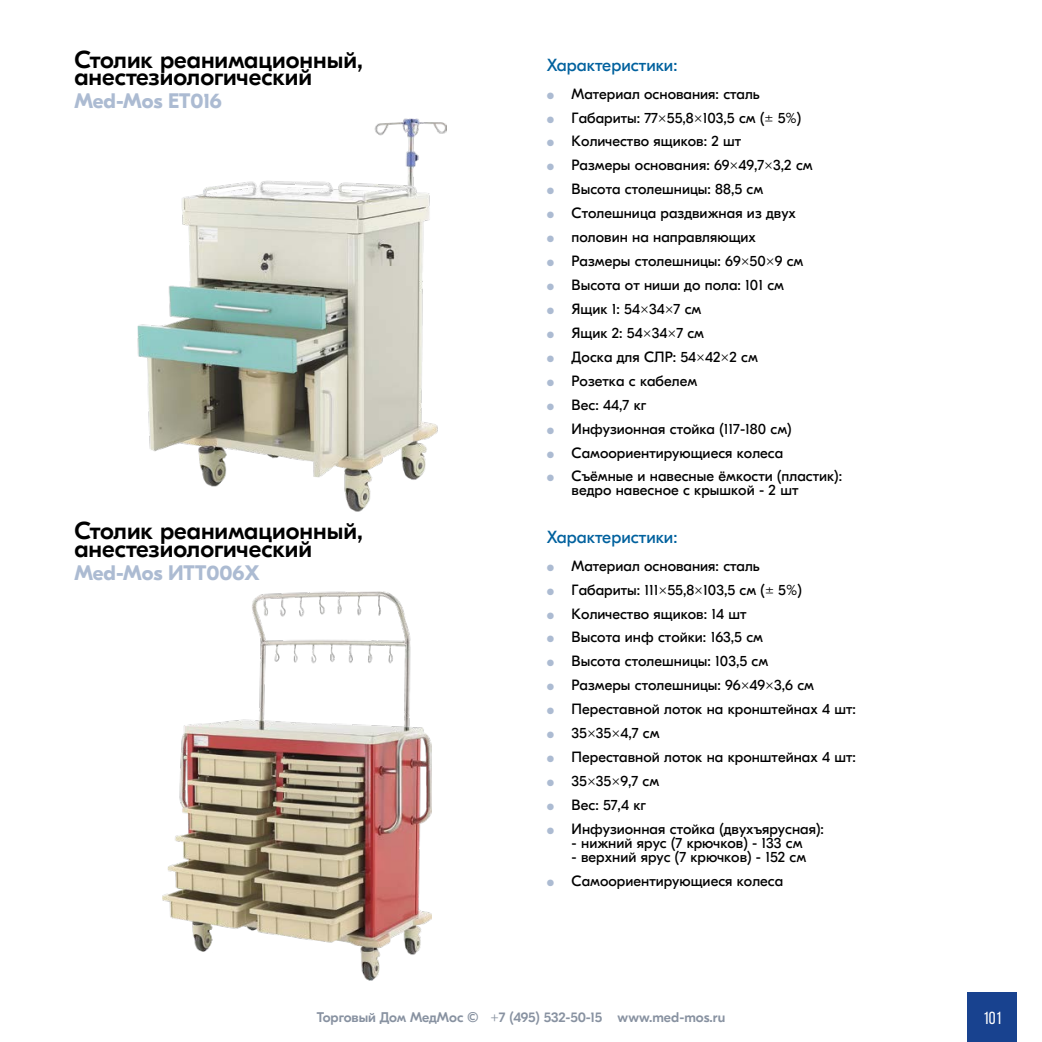
<style>
.page{position:relative;width:1042px;height:1042px;background:#fff}
.page>*{position:absolute;margin:0;border:0;box-sizing:border-box;transform-origin:0 0}
.t1{font:500 24.5px/17.5px "GT Eesti Pro Display";color:#000}
.t2{font:700 21px "GT Eesti Pro Display";color:#acbbd2}
.t3{font:17.5px "GT Eesti Pro Display";color:#00619e}
.t4{font:17.5px "Bebas Neue";color:#fff}
.t5{font:14.88px/24px "GT Eesti Pro Display";color:#000}
.t6{font:500 14px "GT Eesti Pro Display";letter-spacing:-.005em;color:#8892a1}
.s1{font-weight:300;font-size:8.92px;color:#acbbd2}
</style>
<div class="page">
<div style="left:967px;top:992px;width:50px;height:50px;background:#18428f"></div>
<img style="left:137px;top:118px;width:310px;height:394px">
<img style="left:163px;top:592px;width:269px;height:389px">
<h1 class="t1" style="left:74px;top:52px;width:290px">Столик реанимационный, анестезиологический</h1>
<h2 class="t2" style="left:74px;top:90px;width:149px">Med-Mos ЕТ016</h2>
<p class="t3" style="left:547px;top:56px;width:132px">Характеристики:</p>
<p class="t5" style="left:547px;top:82px;width:297px"><span class="s1">А</span> Материал основания: сталь<br><span class="s1">А</span> Габариты: 77×55,8×103,5 см (± 5%)<br><span class="s1">А</span> Количество ящиков: 2 шт<br><span class="s1">А</span> Размеры основания: 69×49,7×3,2 см<br><span class="s1">А</span> Высота столешницы: 88,5 см<br><span class="s1">А</span> Столешница раздвижная из двух<br><span class="s1">А</span> половин на направляющих<br><span class="s1">А</span> Размеры столешницы: 69×50×9 см<br><span class="s1">А</span> Высота от ниши до пола: 101 см<br><span class="s1">А</span> Ящик 1: 54×34×7 см<br><span class="s1">А</span> Ящик 2: 54×34×7 см<br><span class="s1">А</span> Доска для СЛР: 54×42×2 см<br><span class="s1">А</span> Розетка с кабелем<br><span class="s1">А</span> Вес: 44,7 кг<br><span class="s1">А</span> Инфузионная стойка (117-180 см)<br><span class="s1">А</span> Самоориентирующиеся колеса<br><span class="s1">А</span> Съёмные и навесные ёмкости (пластик):</p>
<p class="t5" style="left:571px;top:479px;width:228px">ведро навесное с крышкой - 2 шт</p>
<h1 class="t1" style="left:74px;top:523px;width:290px">Столик реанимационный,</h1>
<p class="t3" style="left:547px;top:528px;width:132px">Характеристики:</p>
<h1 class="t1" style="left:74px;top:540px;width:239px">анестезиологический</h1>
<h2 class="t2" style="left:74px;top:561px;width:187px">Med-Mos ИТТ006Х</h2>
<p class="t5" style="left:547px;top:554px;width:311px"><span class="s1">А</span> Материал основания: сталь<br><span class="s1">А</span> Габариты: 111×55,8×103,5 см (± 5%)<br><span class="s1">А</span> Количество ящиков: 14 шт<br><span class="s1">А</span> Высота инф стойки: 163,5 см<br><span class="s1">А</span> Высота столешницы: 103,5 см<br><span class="s1">А</span> Размеры столешницы: 96×49×3,6 см<br><span class="s1">А</span> Переставной лоток на кронштейнах 4 шт:<br><span class="s1">А</span> 35×35×4,7 см<br><span class="s1">А</span> Переставной лоток на кронштейнах 4 шт:<br><span class="s1">А</span> 35×35×9,7 см<br><span class="s1">А</span> Вес: 57,4 кг<br><span class="s1">А</span> Инфузионная стойка (двухъярусная):</p>
<p class="t5" style="left:571px;top:831px;width:233px">- нижний ярус (7 крючков) - 133 см</p>
<p class="t5" style="left:547px;top:845px;width:261px;text-indent:25px">- верхний ярус (7 крючков) - 152 см<br><span class="s1">А</span> Самоориентирующиеся колеса</p>
<p class="t6" style="left:317px;top:1010px;width:410px">Торговый Дом МедМос © +7 (495) 532-50-15 www.med-mos.ru</p>
<p class="t4" style="left:983px;top:1008px;width:20px">101</p>
</div>
